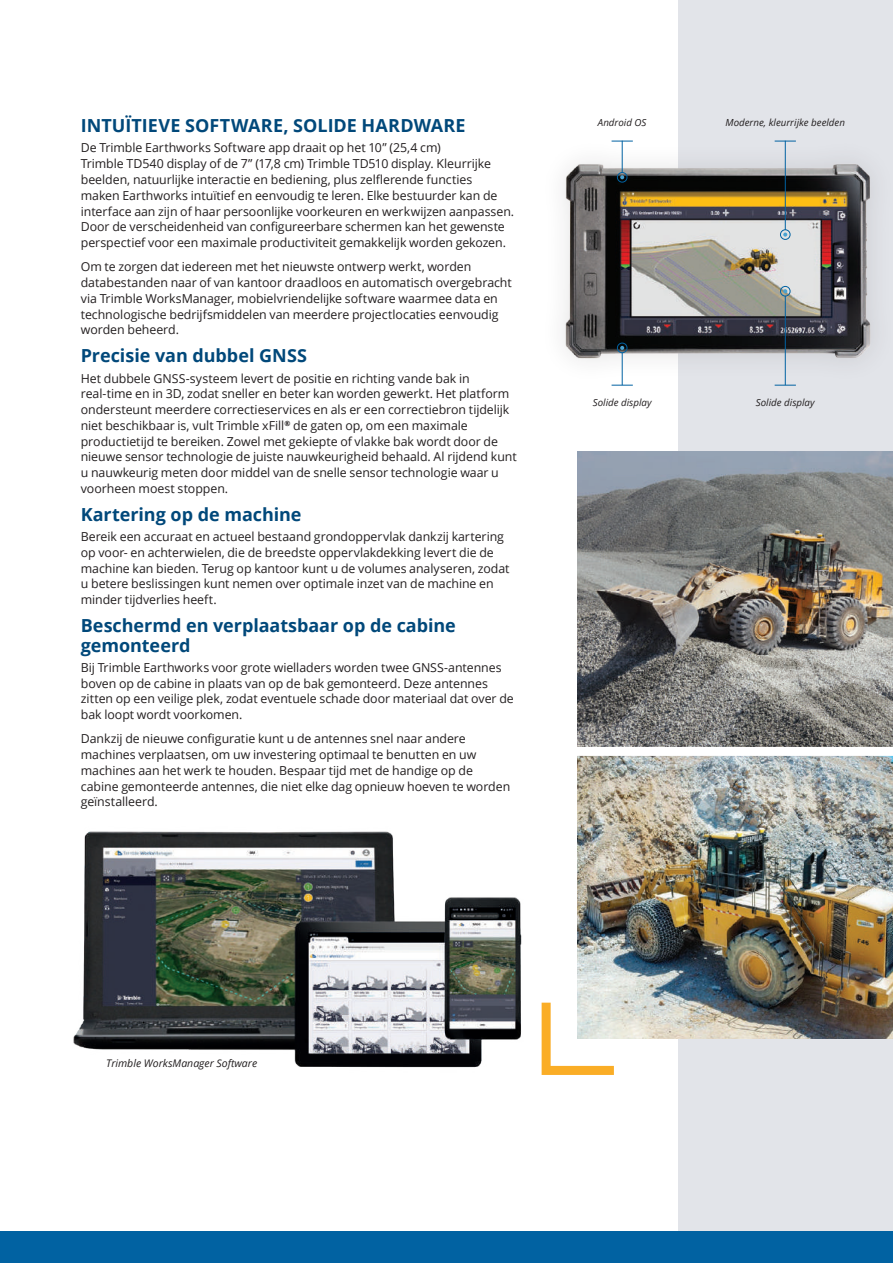
<style>
.page{position:relative;width:893px;height:1263px;background:#fff}
.page>*{position:absolute;margin:0;border:0;box-sizing:border-box;transform-origin:0 0}
.t1{font:700 18px/19.5px "Open Sans";color:#01487a}
.t2{font:12.3px/15.8px "Open Sans";letter-spacing:-.005em;color:#231f20}
.t3{font:italic 10.5px "Open Sans";color:#231f20}
.t4{font:italic 9.75px "Open Sans";color:#231f20}
</style>
<div class="page">
<hr style="left:0;top:33px;width:1px;height:855px;background:#231f20">
<div style="left:679px;top:0;width:214px;height:1239px;background:#e2e4e9"></div>
<div style="left:0;top:1231px;width:893px;height:32px;background:#0162a2"></div>
<div style="left:539px;top:137px;width:354px;height:247px;background:#231f20;opacity:.13"></div>
<img style="left:539px;top:147px;width:354px;height:237px">
<hr style="left:622px;top:141px;width:1px;height:31px;background:#0162a2">
<hr style="left:785px;top:141px;width:1px;height:89px;background:#0162a2">
<svg style="left:612px;top:141px;width:21px;height:1px"></svg>
<svg style="left:775px;top:141px;width:21px;height:1px"></svg>
<svg style="left:620px;top:175px;width:4px;height:4px"></svg>
<div style="left:617px;top:172px;width:10px;height:10px;border:1px solid #0162a2;border-radius:50%"></div>
<svg style="left:620px;top:346px;width:4px;height:4px"></svg>
<div style="left:617px;top:343px;width:10px;height:10px;border:1px solid #0162a2;border-radius:50%"></div>
<svg style="left:783px;top:289px;width:4px;height:4px"></svg>
<div style="left:780px;top:286px;width:10px;height:10px;border:1px solid #0162a2;border-radius:50%"></div>
<svg style="left:783px;top:233px;width:4px;height:4px"></svg>
<div style="left:780px;top:229px;width:10px;height:11px;border:1px solid #0162a2;border-radius:50%"></div>
<hr style="left:622px;top:353px;width:1px;height:32px;background:#0162a2">
<hr style="left:785px;top:296px;width:1px;height:89px;background:#0162a2">
<svg style="left:612px;top:385px;width:21px;height:1px"></svg>
<svg style="left:775px;top:385px;width:21px;height:1px"></svg>
<img style="left:73px;top:831px;width:449px;height:237px">
<svg style="left:542px;top:1003px;width:72px;height:72px"></svg>
<img style="left:577px;top:451px;width:316px;height:588px">
<div style="left:568px;top:747px;width:325px;height:9px;background:#fff"></div>
<h1 class="t1" style="left:81px;top:115px;width:386px">INTUÏTIEVE SOFTWARE, SOLIDE HARDWARE</h1>
<p class="t2" style="left:81px;top:140px;width:435px">De Trimble Earthworks Software app draait op het 10” (25,4 cm)<br>Trimble TD540 display of de 7” (17,8 cm) Trimble TD510 display. Kleurrijke beelden, natuurlijke interactie en bediening, plus zelflerende functies maken Earthworks intuïtief en eenvoudig te leren. Elke bestuurder kan de interface aan zijn of haar persoonlijke voorkeuren en werkwijzen aanpassen.<br>Door de verscheidenheid van configureerbare schermen kan het gewenste perspectief voor een maximale productiviteit gemakkelijk worden gekozen.</p>
<p class="t2" style="left:81px;top:259px;width:433px">Om te zorgen dat iedereen met het nieuwste ontwerp werkt, worden databestanden naar of van kantoor draadloos en automatisch overgebracht via Trimble WorksManager, mobielvriendelijke software waarmee data en technologische bedrijfsmiddelen van meerdere projectlocaties eenvoudig worden beheerd.</p>
<h1 class="t1" style="left:81px;top:345px;width:228px">Precisie van dubbel GNSS</h1>
<p class="t2" style="left:81px;top:370px;width:437px">Het dubbele GNSS-systeem levert de positie en richting vande bak in real‑time en in 3D, zodat sneller en beter kan worden gewerkt. Het platform ondersteunt meerdere correctieservices en als er een correctiebron tijdelijk niet beschikbaar is, vult Trimble xFill<sup>®</sup> de gaten op, om een maximale productietijd te bereiken. Zowel met gekiepte of vlakke bak wordt door de nieuwe sensor technologie de juiste nauwkeurigheid behaald. Al rijdend kunt u nauwkeurig meten door middel van de snelle sensor technologie waar u voorheen moest stoppen.</p>
<h1 class="t1" style="left:81px;top:504px;width:222px">Kartering op de machine</h1>
<p class="t2" style="left:81px;top:528px;width:430px">Bereik een accuraat en actueel bestaand grondoppervlak dankzij kartering op voor- en achterwielen, die de breedste oppervlakdekking levert die de machine kan bieden. Terug op kantoor kunt u de volumes analyseren, zodat u betere beslissingen kunt nemen over optimale inzet van de machine en minder tijdverlies heeft.</p>
<h1 class="t1" style="left:81px;top:615px;width:377px">Beschermd en verplaatsbaar op de cabine gemonteerd</h1>
<p class="t2" style="left:81px;top:659px;width:434px">Bij Trimble Earthworks voor grote wielladers worden twee GNSS‑antennes boven op de cabine in plaats van op de bak gemonteerd. Deze antennes zitten op een veilige plek, zodat eventuele schade door materiaal dat over de bak loopt wordt voorkomen.</p>
<p class="t2" style="left:81px;top:731px;width:431px">Dankzij de nieuwe configuratie kunt u de antennes snel naar andere machines verplaatsen, om uw investering optimaal te benutten en uw machines aan het werk te houden. Bespaar tijd met de handige op de cabine gemonteerde antennes, die niet elke dag opnieuw hoeven te worden geïnstalleerd.</p>
<p class="t4" style="left:598px;top:116px;width:50px">Android OS</p>
<p class="t4" style="left:725px;top:116px;width:121px">Moderne, kleurrijke beelden</p>
<p class="t4" style="left:593px;top:395px;width:60px">Solide display</p>
<p class="t4" style="left:756px;top:395px;width:60px">Solide display</p>
<p class="t3" style="left:106px;top:1055px;width:153px">Trimble WorksManager Software</p>
</div>
